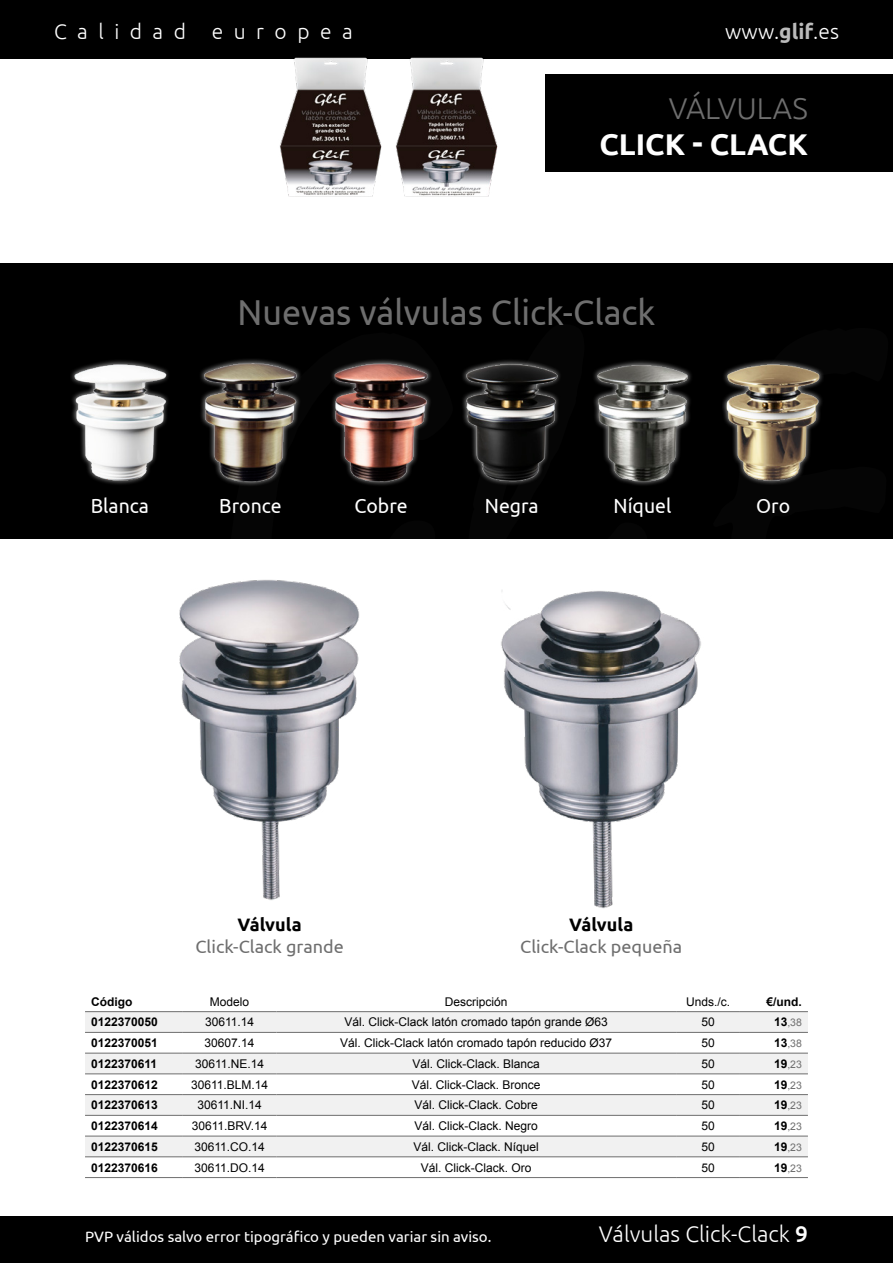
<style>
.page{position:relative;width:893px;height:1263px;background:#fff}
.page>*{position:absolute;margin:0;border:0;box-sizing:border-box;transform-origin:0 0}
.Tex_-_24_SUBsubIndic{font:36px "Ubuntu";color:#6e6e6e;scale:.95 1}
.Titular_blanco_20_Ne{font:700 30px "Ubuntu";color:#fff}
.Titular_gris_20_EXTE{font:300 30px "Ubuntu";color:#6e6e6e}
.t1{font:300 22.5px "Ubuntu";color:#fff}
.t2{font:300 21px "Ubuntu";letter-spacing:.5em;color:#fff}
.Tex_-_24{font:20.4px "Ubuntu";color:#fff;scale:.95 1}
.t3{font:18px/21.6px "Ubuntu";color:#6e6e6e;text-align:center}
.t4{font:15px "Ubuntu";color:#fff}
.basico{font:12px "Arial";color:#000}
.columna_izq{font:700 12px "Arial";color:#000}
.precio{font:700 12px "Arial";color:#000}
.precio-2{font:10.5px "Arial";color:#6e6e6e}
.s1{font-weight:700;color:#bbb}
.s2{font-weight:700;color:#000}
.s3{font-weight:700;font-size:12px;color:#000}
.s4{font-weight:500}
</style>
<div class="page">
<div style="left:0;top:0;width:893px;height:59px;background:#000"></div>
<div style="left:0;top:1216px;width:893px;height:47px;background:#000"></div>
<div style="left:545px;top:74px;width:348px;height:98px;background:#000"></div>
<svg style="left:85px;top:1012px;width:723px;height:144px;fill:#f1f1f1"></svg>
<hr style="left:85px;top:1011px;width:98px;height:1px;background:#6e6e6e">
<hr style="left:183px;top:1011px;width:93px;height:1px;background:#6e6e6e">
<hr style="left:676px;top:1011px;width:64px;height:1px;background:#6e6e6e">
<hr style="left:85px;top:1032px;width:98px;height:1px;background:#6e6e6e">
<hr style="left:183px;top:1032px;width:93px;height:1px;background:#6e6e6e">
<hr style="left:676px;top:1032px;width:64px;height:1px;background:#6e6e6e">
<hr style="left:85px;top:1053px;width:98px;height:1px;background:#6e6e6e">
<hr style="left:183px;top:1053px;width:93px;height:1px;background:#6e6e6e">
<hr style="left:676px;top:1053px;width:64px;height:1px;background:#6e6e6e">
<hr style="left:85px;top:1073px;width:98px;height:1px;background:#6e6e6e">
<hr style="left:183px;top:1073px;width:93px;height:1px;background:#6e6e6e">
<hr style="left:676px;top:1073px;width:64px;height:1px;background:#6e6e6e">
<hr style="left:85px;top:1094px;width:98px;height:1px;background:#6e6e6e">
<hr style="left:183px;top:1094px;width:93px;height:1px;background:#6e6e6e">
<hr style="left:676px;top:1094px;width:64px;height:1px;background:#6e6e6e">
<hr style="left:85px;top:1115px;width:98px;height:1px;background:#6e6e6e">
<hr style="left:183px;top:1115px;width:93px;height:1px;background:#6e6e6e">
<hr style="left:676px;top:1115px;width:64px;height:1px;background:#6e6e6e">
<hr style="left:85px;top:1136px;width:98px;height:1px;background:#6e6e6e">
<hr style="left:183px;top:1136px;width:93px;height:1px;background:#6e6e6e">
<hr style="left:676px;top:1136px;width:64px;height:1px;background:#6e6e6e">
<hr style="left:85px;top:1156px;width:98px;height:1px;background:#6e6e6e">
<hr style="left:183px;top:1156px;width:93px;height:1px;background:#6e6e6e">
<hr style="left:676px;top:1156px;width:64px;height:1px;background:#6e6e6e">
<hr style="left:85px;top:1177px;width:98px;height:1px;background:#6e6e6e">
<hr style="left:183px;top:1177px;width:93px;height:1px;background:#6e6e6e">
<hr style="left:676px;top:1177px;width:64px;height:1px;background:#6e6e6e">
<hr style="left:276px;top:1011px;width:400px;height:1px;background:#6e6e6e">
<hr style="left:740px;top:1032px;width:68px;height:1px;background:#6e6e6e">
<hr style="left:740px;top:1073px;width:68px;height:1px;background:#6e6e6e">
<hr style="left:740px;top:1115px;width:68px;height:1px;background:#6e6e6e">
<hr style="left:740px;top:1156px;width:68px;height:1px;background:#6e6e6e">
<hr style="left:740px;top:1011px;width:68px;height:1px;background:#6e6e6e">
<hr style="left:740px;top:1053px;width:68px;height:1px;background:#6e6e6e">
<hr style="left:740px;top:1094px;width:68px;height:1px;background:#6e6e6e">
<hr style="left:740px;top:1136px;width:68px;height:1px;background:#6e6e6e">
<hr style="left:740px;top:1177px;width:68px;height:1px;background:#6e6e6e">
<hr style="left:276px;top:1032px;width:400px;height:1px;background:#6e6e6e">
<hr style="left:276px;top:1053px;width:400px;height:1px;background:#6e6e6e">
<hr style="left:276px;top:1073px;width:400px;height:1px;background:#6e6e6e">
<hr style="left:276px;top:1094px;width:400px;height:1px;background:#6e6e6e">
<hr style="left:276px;top:1115px;width:400px;height:1px;background:#6e6e6e">
<hr style="left:276px;top:1136px;width:400px;height:1px;background:#6e6e6e">
<hr style="left:276px;top:1156px;width:400px;height:1px;background:#6e6e6e">
<hr style="left:276px;top:1177px;width:400px;height:1px;background:#6e6e6e">
<img style="left:280px;top:57px;width:218px;height:140px">
<img style="left:179px;top:579px;width:181px;height:321px">
<img style="left:501px;top:590px;width:200px;height:319px">
<div style="left:0;top:264px;width:893px;height:275px;background:#000"></div>
<img style="left:72px;top:361px;width:96px;height:123px">
<img style="left:463px;top:361px;width:97px;height:123px">
<div style="left:199px;top:358px;width:103px;height:129px;background:#fff;opacity:.75"></div>
<img style="left:202px;top:361px;width:97px;height:123px">
<img style="left:594px;top:361px;width:97px;height:123px">
<div style="left:329px;top:358px;width:103px;height:129px;background:#fff;opacity:.75"></div>
<img style="left:333px;top:361px;width:96px;height:123px">
<div style="left:722px;top:359px;width:102px;height:127px;background:#fff;opacity:.75"></div>
<img style="left:725px;top:361px;width:96px;height:123px">
<h3 class="t2" style="left:54px;top:19px;width:300px">Calidad europea</h3>
<h3 class="t2" style="left:725px;top:19px;width:115px">www.<span class="s1">glif</span>.es</h3>
<p class="Titular_gris_20_EXTE" style="left:669px;top:90px;width:141px">VÁLVULAS</p>
<p class="Titular_blanco_20_Ne" style="left:599px;top:126px;width:210px">CLICK - CLACK</p>
<p class="Tex_-_24_SUBsubIndic" style="left:238px;top:290px;width:441px">Nuevas válvulas Click-Clack</p>
<p class="Tex_-_24" style="left:91px;top:493px;width:63px">Blanca</p>
<p class="Tex_-_24" style="left:219px;top:493px;width:67px">Bronce</p>
<p class="Tex_-_24" style="left:355px;top:493px;width:57px">Cobre</p>
<p class="Tex_-_24" style="left:485px;top:493px;width:58px">Negra</p>
<p class="Tex_-_24" style="left:613px;top:493px;width:62px">Níquel</p>
<p class="Tex_-_24" style="left:756px;top:493px;width:37px">Oro</p>
<p class="t3" style="left:195px;top:913px;width:150px"><span class="s2">Válvula<br></span>Click-Clack grande</p>
<p class="t3" style="left:520px;top:913px;width:164px"><span class="s2">Válvula<br></span>Click-Clack pequeña</p>
<p class="columna_izq" style="left:91px;top:993px;width:43px">Código</p>
<p class="basico" style="left:210px;top:993px;width:41px">Modelo</p>
<p class="basico" style="left:445px;top:993px;width:64px">Descripción</p>
<p class="basico" style="left:686px;top:993px;width:46px">Unds./c.</p>
<p class="precio" style="left:767px;top:993px;width:37px">€/und.</p>
<p class="columna_izq" style="left:91px;top:1014px;width:68px">0122370050</p>
<p class="basico" style="left:205px;top:1014px;width:51px">30611.14</p>
<p class="basico" style="left:344px;top:1014px;width:265px">Vál. Click-Clack latón cromado tapón grande Ø63</p>
<p class="basico" style="left:701px;top:1014px;width:15px">50</p>
<p class="precio-2" style="left:774px;top:1015px;width:29px"><span class="s3">13</span>,38</p>
<p class="columna_izq" style="left:91px;top:1034px;width:68px">0122370051</p>
<p class="basico" style="left:205px;top:1035px;width:52px">30607.14</p>
<p class="basico" style="left:340px;top:1035px;width:274px">Vál. Click-Clack latón cromado tapón reducido Ø37</p>
<p class="basico" style="left:701px;top:1035px;width:15px">50</p>
<p class="precio-2" style="left:774px;top:1036px;width:29px"><span class="s3">13</span>,38</p>
<p class="columna_izq" style="left:91px;top:1055px;width:68px">0122370611</p>
<p class="basico" style="left:195px;top:1055px;width:71px">30611.NE.14</p>
<p class="basico" style="left:413px;top:1055px;width:129px">Vál. Click-Clack. Blanca</p>
<p class="basico" style="left:701px;top:1055px;width:15px">50</p>
<p class="precio-2" style="left:774px;top:1057px;width:29px"><span class="s3">19</span>,23</p>
<p class="columna_izq" style="left:91px;top:1076px;width:68px">0122370612</p>
<p class="basico" style="left:191px;top:1076px;width:79px">30611.BLM.14</p>
<p class="basico" style="left:412px;top:1076px;width:130px">Vál. Click-Clack. Bronce</p>
<p class="basico" style="left:701px;top:1076px;width:15px">50</p>
<p class="precio-2" style="left:774px;top:1078px;width:29px"><span class="s3">19</span>,23</p>
<p class="columna_izq" style="left:91px;top:1097px;width:68px">0122370613</p>
<p class="basico" style="left:197px;top:1097px;width:66px">30611.NI.14</p>
<p class="basico" style="left:415px;top:1097px;width:125px">Vál. Click-Clack. Cobre</p>
<p class="basico" style="left:701px;top:1097px;width:15px">50</p>
<p class="precio-2" style="left:774px;top:1098px;width:29px"><span class="s3">19</span>,23</p>
<p class="columna_izq" style="left:91px;top:1117px;width:68px">0122370614</p>
<p class="basico" style="left:192px;top:1117px;width:77px">30611.BRV.14</p>
<p class="basico" style="left:415px;top:1117px;width:125px">Vál. Click-Clack. Negro</p>
<p class="basico" style="left:701px;top:1117px;width:15px">50</p>
<p class="precio-2" style="left:774px;top:1119px;width:29px"><span class="s3">19</span>,23</p>
<p class="columna_izq" style="left:91px;top:1138px;width:68px">0122370615</p>
<p class="basico" style="left:194px;top:1138px;width:72px">30611.CO.14</p>
<p class="basico" style="left:414px;top:1138px;width:127px">Vál. Click-Clack. Níquel</p>
<p class="basico" style="left:701px;top:1138px;width:15px">50</p>
<p class="precio-2" style="left:774px;top:1140px;width:29px"><span class="s3">19</span>,23</p>
<p class="columna_izq" style="left:91px;top:1159px;width:68px">0122370616</p>
<p class="basico" style="left:194px;top:1159px;width:72px">30611.DO.14</p>
<p class="basico" style="left:421px;top:1159px;width:112px">Vál. Click-Clack. Oro</p>
<p class="basico" style="left:701px;top:1159px;width:15px">50</p>
<p class="precio-2" style="left:774px;top:1161px;width:29px"><span class="s3">19</span>,23</p>
<p class="t4" style="left:85px;top:1228px;width:408px">PVP válidos salvo error tipográfico y pueden variar sin aviso.</p>
<h3 class="t1" style="left:599px;top:1220px;width:210px">Válvulas Click-Clack <span class="s4">9</span></h3>
</div>
